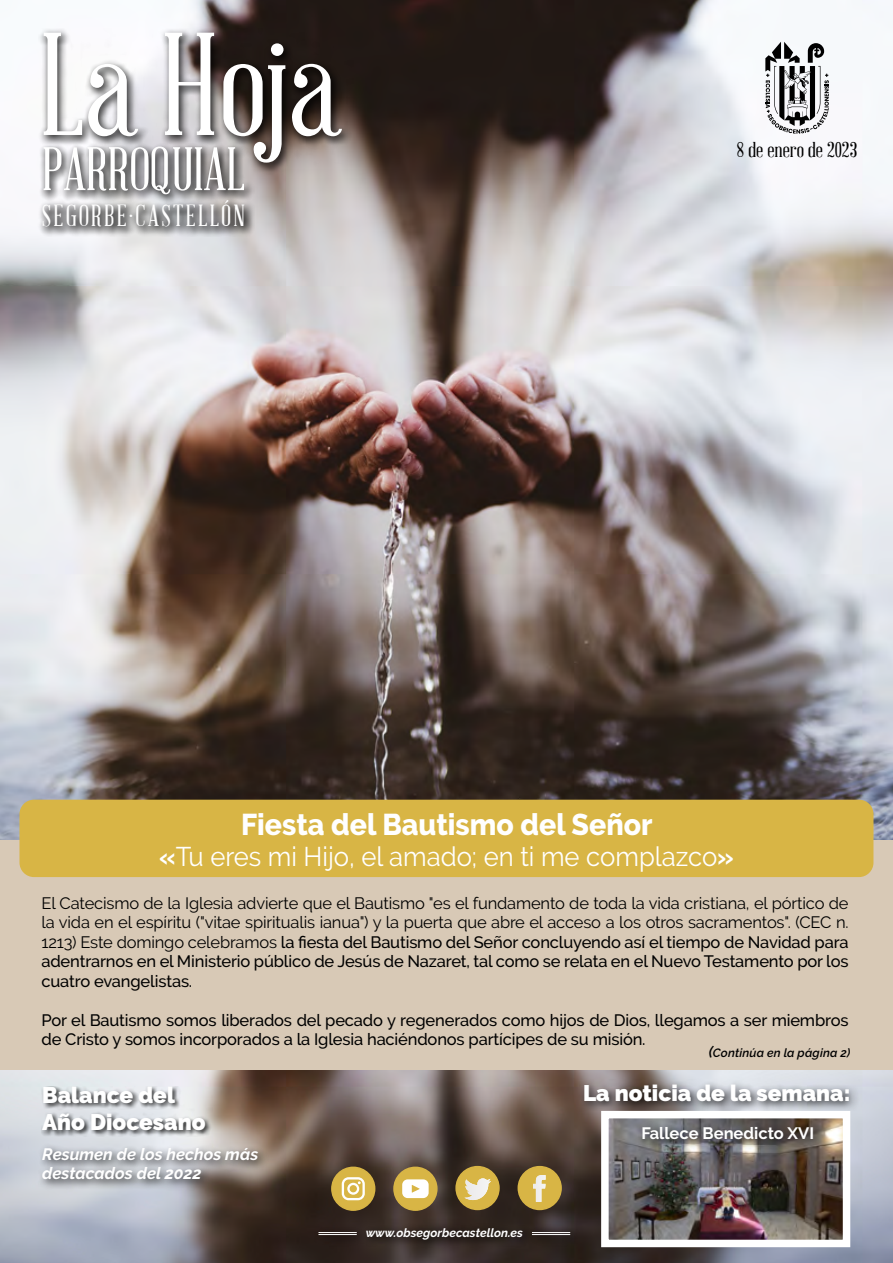
<style>
.page{position:relative;width:893px;height:1263px;background:#fff}
.page>*{position:absolute;margin:0;border:0;box-sizing:border-box;transform-origin:0 0}
.t1{font:143.1px "Abraham Lincoln";color:#fff}
.t2{font:60px "Abraham Lincoln";color:#fff}
.t3{font:800 30px "Raleway";color:#fff;scale:.95 1}
.t4{font:29.85px "Abraham Lincoln";letter-spacing:.08em;color:#fff}
.t5{font:27px "Raleway";color:#fff;scale:.95 1}
.t6{font:900 22.5px/27px "Raleway";color:#fff}
.t7{font:21px "Abraham Lincoln";color:#000;scale:1.05 1}
.t8{font:16.5px/19.5px "Raleway";letter-spacing:-.01em;color:#000;text-align:justify}
.t9{font:500 16.5px/19.5px "Raleway";letter-spacing:-.01em;color:#000}
.t10{font:italic 700 16.5px/19.5px "Raleway";color:#fff}
.t11{font:700 16.5px "Raleway";color:#fff}
.t12{font:italic 700 12px "Raleway";color:#fff}
.t13{font:italic 600 12px "Raleway";letter-spacing:.015em;color:#000}
.s1{font-weight:700}
.s2{font-weight:500}
.s3{font-size:15px}
</style>
<div class="page">
<img style="left:0;top:1070px;width:893px;height:193px">
<img style="left:0;top:0;width:893px;height:840px">
<div style="left:38px;top:28px;width:315px;height:146px;background:#000;opacity:.75"></div>
<div style="left:38px;top:143px;width:217px;height:63px;background:#000;opacity:.75"></div>
<div style="left:38px;top:195px;width:217px;height:42px;background:#000;opacity:.75"></div>
<div style="left:0;top:840px;width:893px;height:230px;background:#d8c9b6"></div>
<div style="left:20px;top:800px;width:853px;height:77px;background:#d8b545;border-radius:14px"></div>
<div style="left:518px;top:1166px;width:44px;height:44px;background:#d8b545;border:2px solid #d8b545;border-radius:50%"></div>
<svg style="left:533px;top:1175px;width:13px;height:27px"></svg>
<div style="left:455px;top:1166px;width:45px;height:44px;background:#d8b545;border:2px solid #d8b545;border-radius:50%"></div>
<svg style="left:464px;top:1178px;width:27px;height:22px"></svg>
<div style="left:393px;top:1166px;width:45px;height:45px;background:#d8b545;border:2px solid #d8b545;border-radius:50%"></div>
<svg style="left:402px;top:1179px;width:27px;height:19px"></svg>
<div style="left:331px;top:1166px;width:44px;height:45px;background:#d8b545;border:2px solid #d8b545;border-radius:50%"></div>
<svg style="left:342px;top:1177px;width:23px;height:23px"></svg>
<div style="left:41px;top:1086px;width:171px;height:50px;background:#000;opacity:.75"></div>
<div style="left:38px;top:1143px;width:231px;height:47px;background:#000;opacity:.75"></div>
<svg style="left:765px;top:42px;width:64px;height:92px"></svg>
<div style="left:579px;top:1079px;width:280px;height:33px;background:#000;opacity:.75"></div>
<div style="left:314px;top:1222px;width:268px;height:27px;background:#000;opacity:.75"></div>
<hr style="left:532px;top:1232px;width:38px;height:1px;background:#fff">
<hr style="left:532px;top:1234px;width:38px;height:1px;background:#fff">
<hr style="left:318px;top:1232px;width:39px;height:1px;background:#fff">
<hr style="left:318px;top:1234px;width:39px;height:1px;background:#fff">
<img style="left:610px;top:1120px;width:231px;height:118px">
<div style="left:638px;top:1122px;width:186px;height:28px;background:#000;opacity:.75"></div>
<div style="left:601px;top:1111px;width:249px;height:136px;border:8px solid #fff"></div>
<h1 class="t1" style="left:40px;top:11px;width:300px">La Hoja</h1>
<h2 class="t2" style="left:42px;top:138px;width:204px">PARROQUIAL</h2>
<h3 class="t4" style="left:42px;top:200px;width:205px">SEGORBE·CASTELLÓN</h3>
<p class="t7" style="left:737px;top:139px;width:116px">8 de enero de 2023</p>
<h3 class="t3" style="left:241px;top:807px;width:435px">Fiesta del Bautismo del Señor</h3>
<h3 class="t5" style="left:159px;top:841px;width:607px"><span class="s1">«</span>Tu eres mi Hijo, el amado; en ti me complazco<span class="s1">»</span></h3>
<p class="t8" style="left:41px;top:893px;width:809px">El Catecismo de la Iglesia advierte que el Bautismo "es el fundamento de toda la vida cristiana, el pórtico de la vida en el espíritu ("vitae spiritualis ianua") y la puerta que abre el acceso a los otros sacramentos". (CEC n.<br>1213) Este domingo celebramos <span class="s2">la fiesta del Bautismo del Señor concluyendo así el tiempo de Navidad para adentrarnos en el Ministerio público de Jesús de Nazaret, tal como se relata en el Nuevo Testamento por los cuatro evangelistas.</span></p>
<p class="t9" style="left:41px;top:1010px;width:809px">Por el Bautismo somos liberados del pecado y regenerados como hijos de Dios, llegamos a ser miembros de Cristo y somos incorporados a la Iglesia haciéndonos partícipes de su misión.</p>
<p class="t13" style="left:709px;top:1046px;width:143px"><span class="s3">(</span>Continúa en la página 2)</p>
<h3 class="t6" style="left:42px;top:1081px;width:165px">Balance del<br>Año Diocesano</h3>
<p class="t10" style="left:42px;top:1144px;width:217px">Resumen de los hechos más destacados del 2022</p>
<p class="t12" style="left:366px;top:1225px;width:159px">www.obsegorbecastellon.es</p>
<h3 class="t6" style="left:583px;top:1079px;width:269px">La noticia de la semana:</h3>
<p class="t11" style="left:642px;top:1123px;width:174px">Fallece Benedicto XVI</p>
</div>
